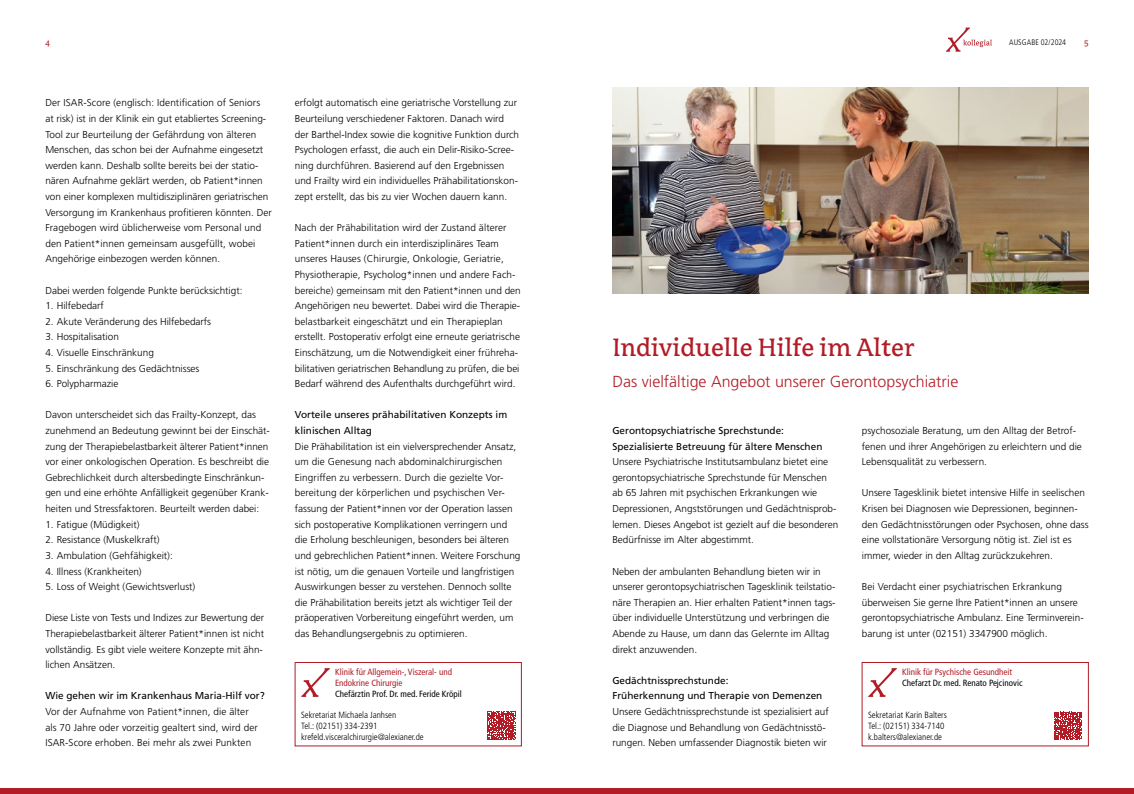
<style>
.page{position:relative;width:1134px;height:794px;background:#fff}
.page>*{position:absolute;margin:0;border:0;box-sizing:border-box;transform-origin:0 0}
.t1{font:28px "Avance OT";color:#b21c27}
.t2{font:300 16px "Frutiger LT Std";color:#b21c27}
.t3{font:300 10px/15.6px "Frutiger LT Std";color:#000}
.t4{font:10px/15.6px "Frutiger LT Std";color:#000}
.t5{font:300 condensed 9px/10.8px "Frutiger LT Std";color:#000}
.t6{font:condensed 9px/10.8px "Frutiger LT Std";color:#b21c27}
.t7{font:condensed 9px "Frutiger LT Std";color:#000}
.t8{font:9px "Avance OT";color:#b21c27}
.t9{font:300 condensed 8px "Frutiger LT Std";letter-spacing:.005em;color:#000}
</style>
<div class="page">
<div style="left:0;top:788px;width:567px;height:6px;background:#b21c27"></div>
<div style="left:567px;top:788px;width:567px;height:6px;background:#b21c27"></div>
<svg style="left:946px;top:28px;width:46px;height:24px"></svg>
<svg style="left:301px;top:668px;width:29px;height:29px"></svg>
<div style="left:295px;top:662px;width:227px;height:84px;border:1px solid #b21c27"></div>
<svg style="left:487px;top:711px;width:29px;height:29px"></svg>
<svg style="left:868px;top:668px;width:29px;height:29px"></svg>
<div style="left:862px;top:662px;width:227px;height:84px;border:1px solid #b21c27"></div>
<svg style="left:1054px;top:712px;width:28px;height:28px"></svg>
<img style="left:612px;top:88px;width:477px;height:206px">
<p class="t8" style="left:45px;top:38px;width:6px">4</p>
<p class="t9" style="left:1009px;top:38px;width:58px">AUSGABE 02/2024</p>
<p class="t8" style="left:1084px;top:38px;width:6px">5</p>
<p class="t3" style="left:45px;top:95px;width:228px">Der ISAR-Score (englisch: Identification of Seniors<br>at risk) ist in der Klinik ein gut etabliertes Screening-Tool zur Beurteilung der Gefährdung von älteren Menschen, das schon bei der Aufnahme eingesetzt werden kann. Deshalb sollte bereits bei der statio&shy;nären Aufnahme geklärt werden, ob Patient*innen von einer komplexen multidisziplinären geriatrischen Versorgung im Krankenhaus profitieren könnten. Der Fragebogen wird üblicherweise vom Personal und den Patient*innen gemeinsam ausgefüllt, wobei Angehörige einbezogen werden können.</p>
<p class="t3" style="left:45px;top:282px;width:199px">Dabei werden folgende Punkte berücksichtigt:</p>
<p class="t3" style="left:45px;top:298px;width:60px">1. Hilfebedarf</p>
<p class="t3" style="left:45px;top:314px;width:167px">2. Akute Veränderung des Hilfebedarfs</p>
<p class="t3" style="left:45px;top:329px;width:75px">3. Hospitalisation</p>
<p class="t3" style="left:45px;top:345px;width:110px">4. Visuelle Einschränkung</p>
<p class="t3" style="left:45px;top:360px;width:156px">5. Einschränkung des Gedächtnisses</p>
<p class="t3" style="left:45px;top:376px;width:75px">6. Polypharmazie</p>
<p class="t3" style="left:45px;top:407px;width:226px">Davon unterscheidet sich das Frailty-Konzept, das zunehmend an Bedeutung gewinnt bei der Einschät&shy;zung der Therapiebelastbarkeit älterer Patient*innen vor einer onkologischen Operation. Es beschreibt die Gebrechlichkeit durch altersbedingte Einschränkun&shy;gen und eine erhöhte Anfälligkeit gegenüber Krank&shy;heiten und Stressfaktoren. Beurteilt werden dabei:</p>
<p class="t3" style="left:45px;top:516px;width:96px">1. Fatigue (Müdigkeit)</p>
<p class="t3" style="left:45px;top:532px;width:116px">2. Resistance (Muskelkraft)</p>
<p class="t3" style="left:45px;top:548px;width:129px">3. Ambulation (Gehfähigkeit):</p>
<p class="t3" style="left:45px;top:563px;width:98px">4. Illness (Krankheiten)</p>
<p class="t3" style="left:45px;top:579px;width:152px">5. Loss of Weight (Gewichtsverlust)</p>
<p class="t3" style="left:45px;top:610px;width:220px">Diese Liste von Tests und Indizes zur Bewertung der Therapiebelastbarkeit älterer Patient*innen ist nicht vollständig. Es gibt viele weitere Konzepte mit ähn&shy;lichen Ansätzen.</p>
<p class="t4" style="left:45px;top:688px;width:221px">Wie gehen wir im Krankenhaus Maria-Hilf vor?</p>
<p class="t3" style="left:45px;top:704px;width:214px">Vor der Aufnahme von Patient*innen, die älter als 70 Jahre oder vorzeitig gealtert sind, wird der<br>ISAR-Score erhoben. Bei mehr als zwei Punkten</p>
<p class="t3" style="left:295px;top:95px;width:226px">erfolgt automatisch eine geriatrische Vorstellung zur Beurteilung verschiedener Faktoren. Danach wird der Barthel-Index sowie die kognitive Funktion durch Psychologen erfasst, die auch ein Delir-Risiko-Scree&shy;ning durchführen. Basierend auf den Ergebnissen und Frailty wird ein individuelles Prähabilitationskon&shy;zept erstellt, das bis zu vier Wochen dauern kann.</p>
<p class="t3" style="left:295px;top:220px;width:227px">Nach der Prähabilitation wird der Zustand älterer Patient*innen durch ein interdisziplinäres Team unseres Hauses (Chirurgie, Onkologie, Geriatrie, Physiotherapie, Psycholog*innen und andere Fach&shy;bereiche) gemeinsam mit den Patient*innen und den Angehörigen neu bewertet. Dabei wird die Therapie&shy;belastbarkeit eingeschätzt und ein Therapieplan erstellt. Postoperativ erfolgt eine erneute geriatrische Einschätzung, um die Notwendigkeit einer frühreha&shy;bilitativen geriatrischen Behandlung zu prüfen, die bei Bedarf während des Aufenthalts durchgeführt wird.</p>
<p class="t4" style="left:295px;top:407px;width:214px">Vorteile unseres prähabilitativen Konzepts im klinischen Alltag</p>
<p class="t3" style="left:295px;top:438px;width:227px">Die Prähabilitation ist ein vielversprechender Ansatz, um die Genesung nach abdominalchirurgischen Eingriffen zu verbessern. Durch die gezielte Vor&shy;bereitung der körperlichen und psychischen Ver&shy;fassung der Patient*innen vor der Operation lassen sich postoperative Komplikationen verringern und die Erholung beschleunigen, besonders bei älteren und gebrechlichen Patient*innen. Weitere Forschung ist nötig, um die genauen Vorteile und langfristigen Auswirkungen besser zu verstehen. Dennoch sollte die Prähabilitation bereits jetzt als wichtiger Teil der präoperativen Vorbereitung eingeführt werden, um das Behandlungsergebnis zu optimieren.</p>
<p class="t6" style="left:335px;top:666px;width:119px">Klinik für Allgemein-, Viszeral- und<br>Endokrine Chirurgie</p>
<p class="t7" style="left:335px;top:688px;width:128px">Chefärztin Prof. Dr. med. Feride Kröpil</p>
<p class="t5" style="left:301px;top:710px;width:124px">Sekretariat Michaela Janhsen<br>Tel.: (02151) 334-2391 krefeld.visceralchirurgie@alexianer.de</p>
<h1 class="t1" style="left:612px;top:333px;width:303px">Individuelle Hilfe im Alter</h1>
<h2 class="t2" style="left:612px;top:373px;width:348px">Das vielfältige Angebot unserer Gerontopsychiatrie</h2>
<p class="t4" style="left:612px;top:423px;width:212px">Gerontopsychiatrische Sprechstunde:<br>Spezialisierte Betreuung für ältere Menschen</p>
<p class="t3" style="left:612px;top:454px;width:227px">Unsere Psychiatrische Institutsambulanz bietet eine gerontopsychiatrische Sprechstunde für Menschen ab 65 Jahren mit psychischen Erkrankungen wie Depressionen, Angststörungen und Gedächtnisprob&shy;lemen. Dieses Angebot ist gezielt auf die besonderen Bedürfnisse im Alter abgestimmt.</p>
<p class="t3" style="left:612px;top:563px;width:225px">Neben der ambulanten Behandlung bieten wir in unserer gerontopsychiatrischen Tagesklinik teilstatio&shy;näre Therapien an. Hier erhalten Patient*innen tags&shy;über individuelle Unterstützung und verbringen die Abende zu Hause, um dann das Gelernte im Alltag direkt anzuwenden.</p>
<p class="t4" style="left:612px;top:672px;width:212px">Gedächtnissprechstunde:<br>Früherkennung und Therapie von Demenzen</p>
<p class="t3" style="left:612px;top:704px;width:218px">Unsere Gedächtnissprechstunde ist spezialisiert auf die Diagnose und Behandlung von Gedächtnisstö&shy;rungen. Neben umfassender Diagnostik bieten wir</p>
<p class="t3" style="left:862px;top:423px;width:222px">psychosoziale Beratung, um den Alltag der Betrof&shy;fenen und ihrer Angehörigen zu erleichtern und die<br>Lebensqualität zu verbessern.</p>
<p class="t3" style="left:862px;top:485px;width:228px">Unsere Tagesklinik bietet intensive Hilfe in seelischen Krisen bei Diagnosen wie Depressionen, beginnen&shy;den Gedächtnisstörungen oder Psychosen, ohne dass eine vollstationäre Versorgung nötig ist. Ziel ist es immer, wieder in den Alltag zurückzukehren.</p>
<p class="t3" style="left:862px;top:579px;width:223px">Bei Verdacht einer psychiatrischen Erkrankung überweisen Sie gerne Ihre Patient*innen an unsere gerontopsychiatrische Ambulanz. Eine Terminverein&shy;barung ist unter (02151) 3347900 möglich.</p>
<p class="t6" style="left:902px;top:666px;width:112px">Klinik für Psychische Gesundheit</p>
<p class="t7" style="left:902px;top:677px;width:122px">Chefarzt Dr. med. Renato Pejcinovic</p>
<p class="t5" style="left:868px;top:710px;width:80px">Sekretariat Karin Balters<br>Tel.: (02151) 334-7140 k.balters@alexianer.de</p>
</div>
